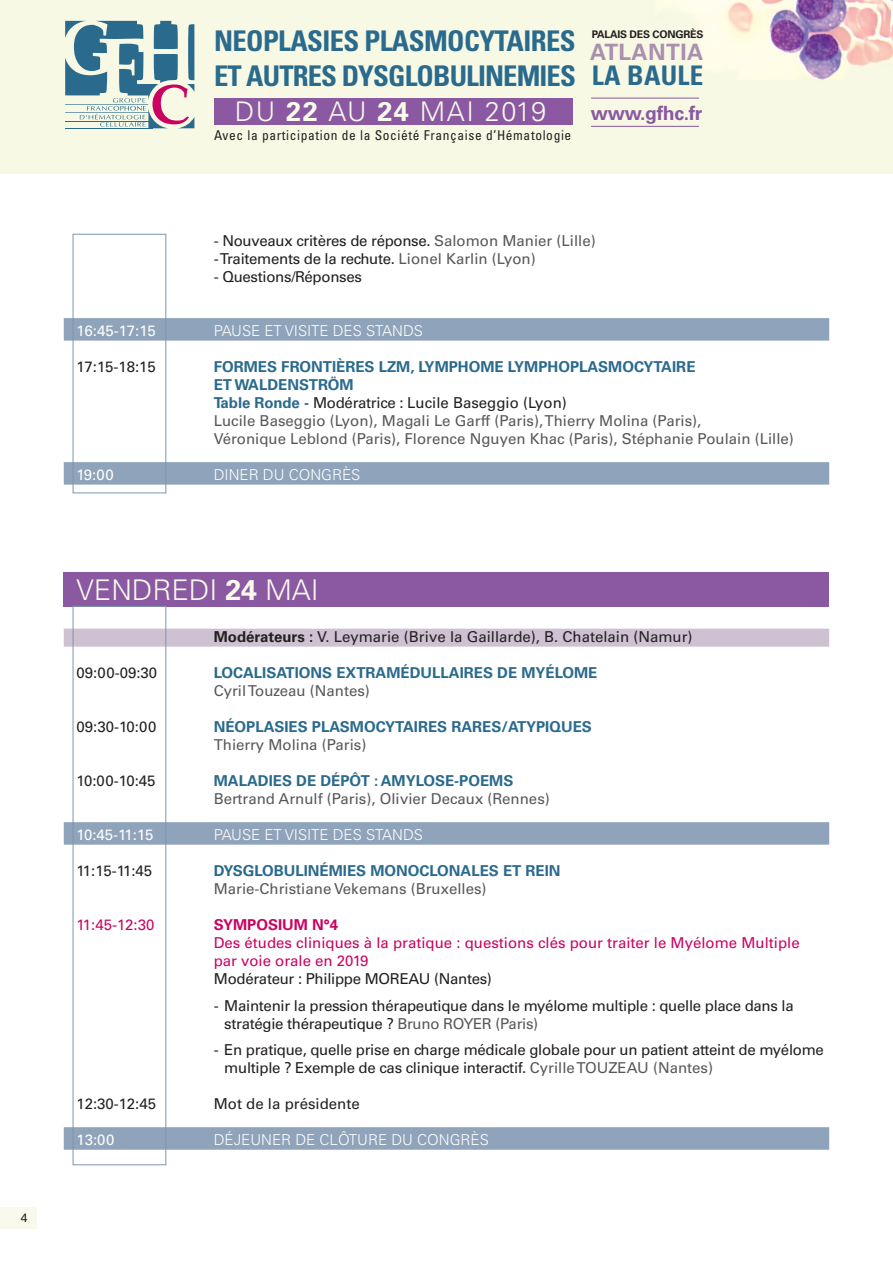
<style>
.page{position:relative;width:893px;height:1263px;background:#fff}
.page>*{position:absolute;margin:0;border:0;box-sizing:border-box;transform-origin:0 0}
.t1{font:700 condensed 28.5px/34.5px "Univers";letter-spacing:-.03em;color:#2a6a8d}
.t2{font:300 28.5px "Univers LT Std";color:#f9f9ec}
.t3{font:300 27px "Univers";letter-spacing:.06em;color:#f9f9ec}
.t4{font:700 condensed 27px "Univers";letter-spacing:.01em;color:#2a6a8d}
.t5{font:700 22.5px "Univers";letter-spacing:.02em;color:#aa8fae}
.t6{font:700 19.5px "Univers";letter-spacing:-.02em;color:#8a59a2}
.t7{font:15px/18px "Univers LT Std";letter-spacing:-.02em;color:#231f20}
.t8{font:15px/18px "Univers LT Std";color:#57585a}
.t9{font:700 15px "Univers LT Std";color:#2a6a8d}
.t10{font:15px/18px "Univers LT Std";color:#ca0361}
.t11{font:300 15px "Univers LT Std";color:#fff}
.t12{font:15px "Univers LT Std";color:#231f20}
.t13{font:15px "Univers LT Std";letter-spacing:-.015em;color:#fff}
.t14{font:700 15px "Univers LT Std";color:#ca0361}
.t15{font:condensed 13.5px "Univers";letter-spacing:.045em;color:#231f20}
.t16{font:12px "Univers";color:#231f20}
.t17{font:700 10.5px "Univers";letter-spacing:-.02em;color:#231f20}
.s1{font-weight:700}
.s2{color:#57585a}
.s3{font-weight:700;color:#2a6a8d}
.s4{color:#231f20}
</style>
<div class="page">
<div style="left:0;top:1207px;width:36px;height:21px;background:#f9f9ec"></div>
<img style="left:0;top:0;width:893px;height:173px">
<div style="left:214px;top:98px;width:358px;height:26px;background:#8a59a2"></div>
<hr style="left:591px;top:98px;width:108px;height:1px;background:#8a59a2">
<hr style="left:591px;top:126px;width:108px;height:1px;background:#8a59a2">
<hr style="left:65px;top:128px;width:88px;height:1px;background:#2a6a8d">
<svg style="left:65px;top:21px;width:129px;height:107px;background:#9ab0b8"></svg>
<div style="left:64px;top:318px;width:765px;height:23px;background:#8fa3ba"></div>
<div style="left:64px;top:462px;width:765px;height:23px;background:#8fa3ba"></div>
<div style="left:64px;top:629px;width:765px;height:18px;background:#cec1d1"></div>
<div style="left:64px;top:822px;width:765px;height:23px;background:#8fa3ba"></div>
<div style="left:64px;top:1127px;width:765px;height:23px;background:#8fa3ba"></div>
<div style="left:64px;top:572px;width:765px;height:34px;background:#8a59a2"></div>
<div style="left:73px;top:234px;width:93px;height:259px;border:1px solid #7d96af"></div>
<div style="left:73px;top:606px;width:93px;height:559px;border:1px solid #7d96af"></div>
<p class="t16" style="left:21px;top:1211px;width:8px">4</p>
<h1 class="t1" style="left:214px;top:24px;width:363px">NEOPLASIES PLASMOCYTAIRES<br>ET AUTRES DYSGLOBULINEMIES</h1>
<p class="t17" style="left:592px;top:28px;width:113px">PALAIS DES CONGRÈS</p>
<h3 class="t5" style="left:590px;top:38px;width:115px">ATLANTIA</h3>
<h2 class="t4" style="left:592px;top:59px;width:113px">LA BAULE</h2>
<h2 class="t3" style="left:235px;top:95px;width:313px">DU <span class="s1">22</span> AU <span class="s1">24</span> MAI 2019</h2>
<h3 class="t6" style="left:591px;top:101px;width:113px">www.gfhc.fr</h3>
<p class="t15" style="left:214px;top:127px;width:359px">Avec la participation de la Société Française d’Hématologie</p>
<p class="t7" style="left:214px;top:232px;width:383px">- Nouveaux critères de réponse. <span class="s2">Salomon Manier (Lille)</span></p>
<p class="t7" style="left:214px;top:250px;width:323px">- Traitements de la rechute. <span class="s2">Lionel Karlin (Lyon)</span></p>
<p class="t7" style="left:214px;top:268px;width:150px">- Questions/Réponses</p>
<p class="t13" style="left:77px;top:322px;width:81px">16:45-17:15</p>
<p class="t11" style="left:214px;top:322px;width:211px">PAUSE ET VISITE DES STANDS</p>
<p class="t7" style="left:77px;top:358px;width:81px">17:15-18:15</p>
<p class="t8" style="left:214px;top:358px;width:582px"><span class="s3">FORMES FRONTIÈRES LZM, LYMPHOME LYMPHOPLASMOCYTAIRE<br>ET WALDENSTRÖM<br>Table Ronde -</span> <span class="s4">Modératrice : Lucile Baseggio (Lyon)<br></span>Lucile Baseggio (Lyon), Magali Le Garff (Paris), Thierry Molina (Paris),<br>Véronique Leblond (Paris), Florence Nguyen Khac (Paris), Stéphanie Poulain (Lille)</p>
<p class="t13" style="left:77px;top:466px;width:39px">19:00</p>
<p class="t11" style="left:214px;top:466px;width:148px">DINER DU CONGRÈS</p>
<h1 class="t2" style="left:77px;top:572px;width:244px">VENDREDI <span class="s1">24</span> MAI</h1>
<p class="t12" style="left:214px;top:628px;width:480px"><span class="s1">Modérateurs :</span> V. Leymarie (Brive la Gaillarde), B. Chatelain (Namur)</p>
<p class="t7" style="left:77px;top:664px;width:82px">09:00-09:30</p>
<p class="t9" style="left:214px;top:664px;width:385px">LOCALISATIONS EXTRAMÉDULLAIRES DE MYÉLOME</p>
<p class="t8" style="left:214px;top:682px;width:158px">Cyril Touzeau (Nantes)</p>
<p class="t7" style="left:77px;top:718px;width:81px">09:30-10:00</p>
<p class="t9" style="left:214px;top:718px;width:380px">NÉOPLASIES PLASMOCYTAIRES RARES/ATYPIQUES</p>
<p class="t8" style="left:214px;top:736px;width:154px">Thierry Molina (Paris)</p>
<p class="t7" style="left:77px;top:772px;width:81px">10:00-10:45</p>
<p class="t9" style="left:214px;top:772px;width:301px">MALADIES DE DÉPÔT : AMYLOSE-POEMS</p>
<p class="t8" style="left:214px;top:790px;width:337px">Bertrand Arnulf (Paris), Olivier Decaux (Rennes)</p>
<p class="t13" style="left:77px;top:826px;width:78px">10:45-11:15</p>
<p class="t11" style="left:214px;top:826px;width:211px">PAUSE ET VISITE DES STANDS</p>
<p class="t7" style="left:77px;top:862px;width:77px">11:15-11:45</p>
<p class="t9" style="left:214px;top:862px;width:348px">DYSGLOBULINÉMIES MONOCLONALES ET REIN</p>
<p class="t8" style="left:214px;top:880px;width:274px">Marie-Christiane Vekemans (Bruxelles)</p>
<p class="t10" style="left:77px;top:916px;width:79px">11:45-12:30</p>
<p class="t14" style="left:214px;top:916px;width:126px">SYMPOSIUM N°4</p>
<p class="t10" style="left:214px;top:934px;width:587px">Des études cliniques à la pratique : questions clés pour traiter le Myélome Multiple par voie orale en 2019</p>
<p class="t7" style="left:214px;top:970px;width:280px">Modérateur : Philippe MOREAU (Nantes)</p>
<p class="t7" style="left:224px;top:997px;width:571px;text-indent:-11px">- Maintenir la pression thérapeutique dans le myélome multiple : quelle place dans la stratégie thérapeutique ? <span class="s2">Bruno ROYER (Paris)</span></p>
<p class="t7" style="left:224px;top:1041px;width:601px;text-indent:-10px">- En pratique, quelle prise en charge médicale globale pour un patient atteint de myélome multiple ? Exemple de cas clinique interactif. <span class="s2">Cyrille TOUZEAU (Nantes)</span></p>
<p class="t7" style="left:77px;top:1095px;width:81px">12:30-12:45</p>
<p class="t12" style="left:214px;top:1095px;width:147px">Mot de la présidente</p>
<p class="t13" style="left:77px;top:1131px;width:39px">13:00</p>
<p class="t11" style="left:214px;top:1131px;width:277px">DÉJEUNER DE CLÔTURE DU CONGRÈS</p>
</div>
